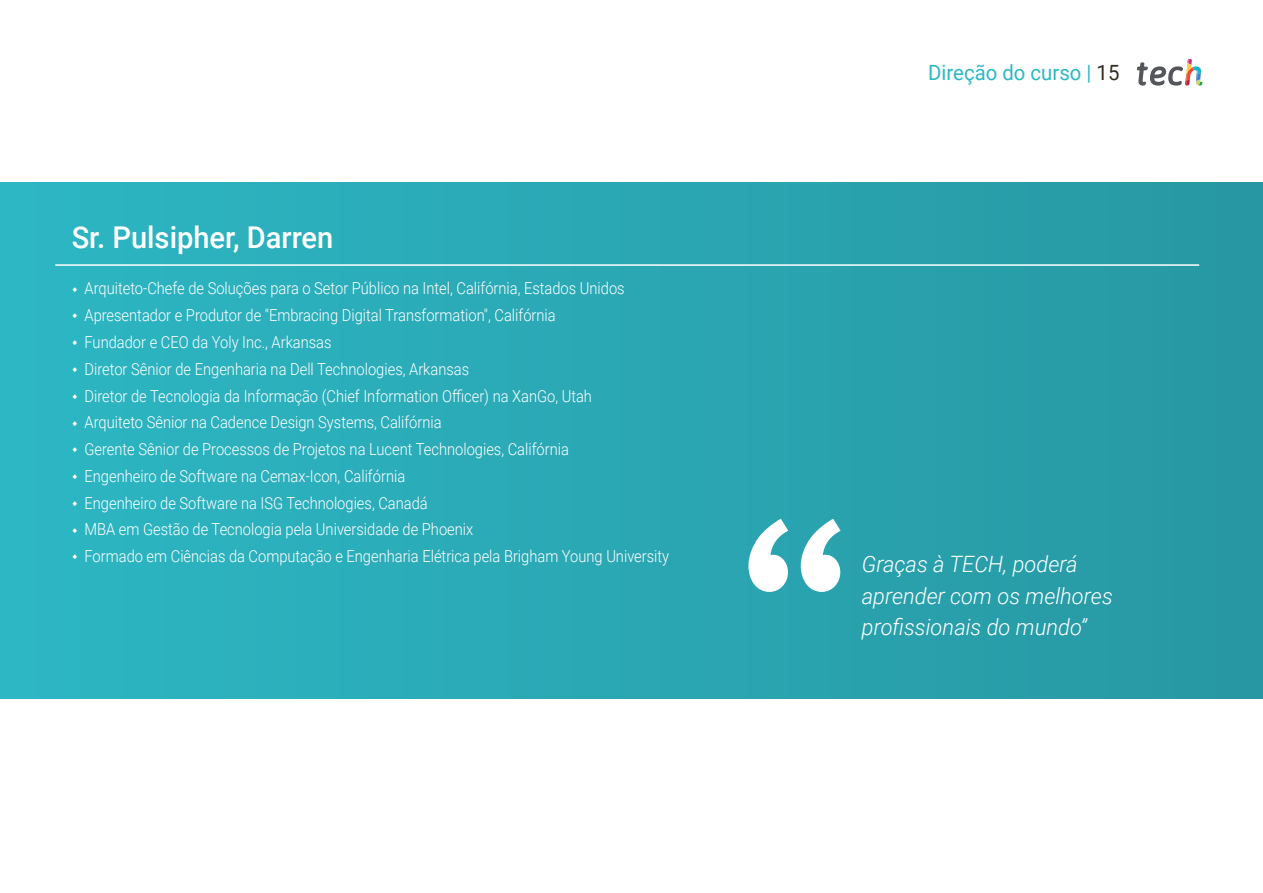
<style>
.page{position:relative;width:1263px;height:893px;background:#fff}
.page>*{position:absolute;margin:0;border:0;box-sizing:border-box;transform-origin:0 0}
.t1{font:500 30px "Roboto";color:#fff}
.t2{font:italic 300 22.5px/31.5px "Roboto";color:#fff}
.t3{font:21px "Roboto";color:#2db8c5}
.t4{font:300 16.5px/26.7px "Roboto";color:#fff;scale:.89 1}
.s1{color:#312e20}
</style>
<div class="page">
<div style="left:0;top:182px;width:1263px;height:516px;background:linear-gradient(to right,#2db7c4,#2798a3)"></div>
<svg style="left:748px;top:519px;width:92px;height:73px"></svg>
<hr style="left:55px;top:264px;width:1144px;height:2px;background:#fff">
<svg style="left:1137px;top:59px;width:65px;height:27px"></svg>
<svg style="left:73px;top:287px;width:4px;height:5px"></svg>
<svg style="left:73px;top:314px;width:4px;height:5px"></svg>
<svg style="left:73px;top:340px;width:4px;height:5px"></svg>
<svg style="left:73px;top:367px;width:4px;height:5px"></svg>
<svg style="left:73px;top:394px;width:4px;height:5px"></svg>
<svg style="left:73px;top:421px;width:4px;height:5px"></svg>
<svg style="left:73px;top:447px;width:4px;height:5px"></svg>
<svg style="left:73px;top:474px;width:4px;height:5px"></svg>
<svg style="left:73px;top:501px;width:4px;height:5px"></svg>
<svg style="left:73px;top:528px;width:4px;height:5px"></svg>
<svg style="left:73px;top:554px;width:4px;height:5px"></svg>
<h1 class="t1" style="left:72px;top:216px;width:263px">Sr. Pulsipher, Darren</h1>
<p class="t4" style="left:85px;top:275px;width:658px">Arquiteto-Chefe de Soluções para o Setor Público na Intel, Califórnia, Estados Unidos Apresentador e Produtor de "Embracing Digital Transformation", Califórnia<br>Fundador e CEO da Yoly Inc., Arkansas<br>Diretor Sênior de Engenharia na Dell Technologies, Arkansas<br>Diretor de Tecnologia da Informação (Chief Information Officer) na XanGo, Utah<br>Arquiteto Sênior na Cadence Design Systems, Califórnia<br>Gerente Sênior de Processos de Projetos na Lucent Technologies, Califórnia<br>Engenheiro de Software na Cemax-Icon, Califórnia<br>Engenheiro de Software na ISG Technologies, Canadá<br>MBA em Gestão de Tecnologia pela Universidade de Phoenix<br>Formado em Ciências da Computação e Engenharia Elétrica pela Brigham Young University</p>
<p class="t3" style="left:928px;top:57px;width:193px">Direção do curso | <span class="s1">15</span></p>
<h2 class="t2" style="left:862px;top:548px;width:252px">Graças à TECH, poderá aprender com os melhores profissionais do mundo”</h2>
</div>
